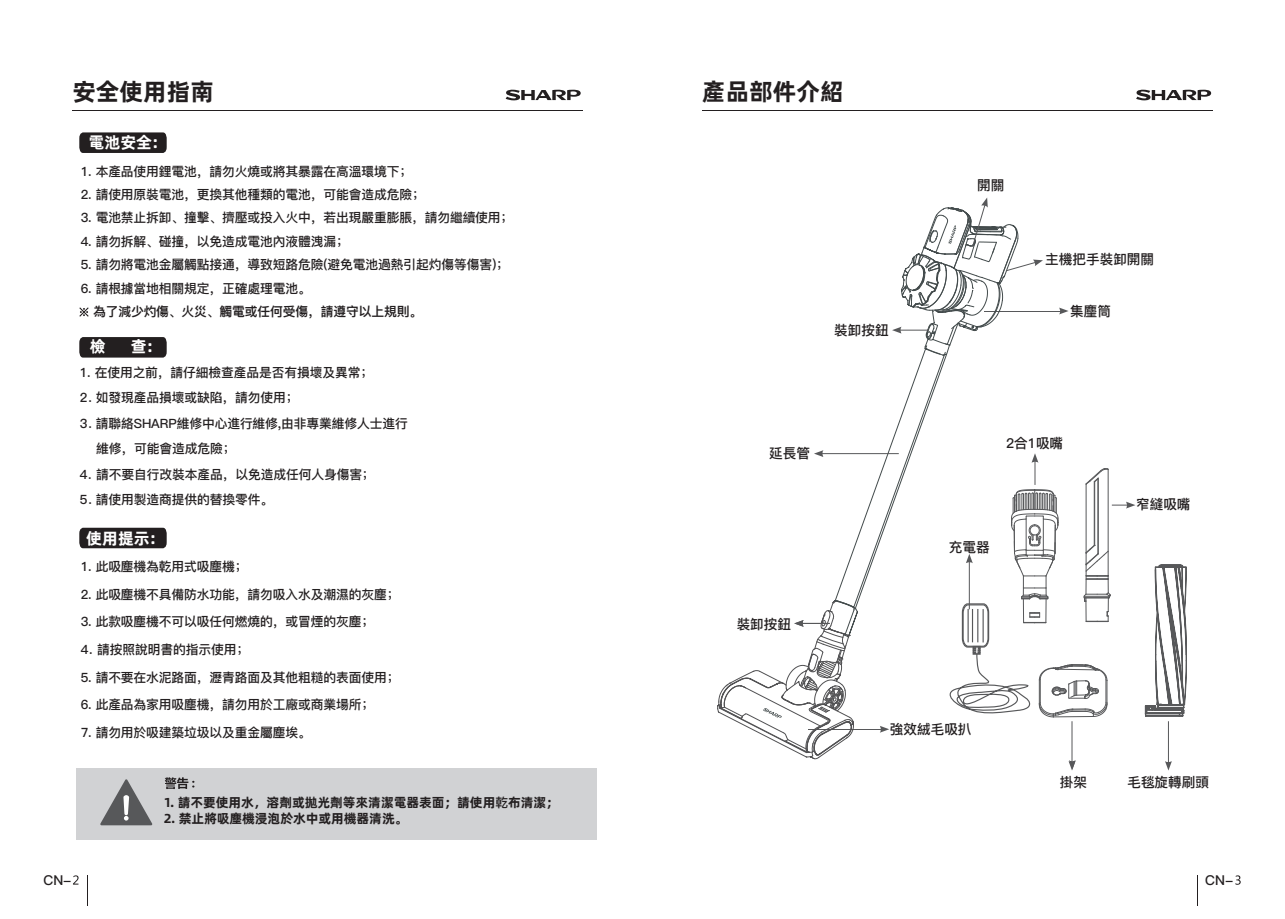
<style>
.page{position:relative;width:1285px;height:919px;background:#fff}
.page>*{position:absolute;margin:0;border:0;box-sizing:border-box;transform-origin:0 0}
.t1{font:24px "Alibaba Pu Hui Ti B";color:#231f20}
.t2{font:16.2px "Alibaba Pu Hui Ti B";color:#fff}
.t3{font:13.65px "Ping Fang SC Bold";color:#231f20}
.t4{font:13.05px "Alibaba Pu Hui Ti B";letter-spacing:-.01em;color:#231f20}
.t5{font:12.75px/25.5px "Ping Fang SC Bold";letter-spacing:-.01em;color:#231f20}
.t6{font:12.75px "Ping Fang SC Heavy";letter-spacing:-.01em;color:#231f20}
.s1{font-family:"Ping Fang SC Bold";font-size:12.75px}
</style>
<div class="page">
<svg style="left:79px;top:132px;width:88px;height:21px;background:#2b2728"></svg>
<svg style="left:79px;top:337px;width:88px;height:20px;background:#272324"></svg>
<svg style="left:79px;top:527px;width:88px;height:21px;background:#2e2a2b"></svg>
<div style="left:76px;top:768px;width:520px;height:71px;background:#d1d2d4"></div>
<svg style="left:165px;top:777px;width:29px;height:12px"></svg>
<svg style="left:100px;top:779px;width:52px;height:46px"></svg>
<hr style="left:87px;top:875px;width:1px;height:31px;background:#231f20">
<hr style="left:1197px;top:875px;width:1px;height:31px;background:#231f20">
<hr style="left:702px;top:111px;width:510px;height:1px;background:#231f20">
<hr style="left:72px;top:111px;width:511px;height:1px;background:#231f20">
<svg style="left:505px;top:90px;width:76px;height:10px"></svg>
<svg style="left:1136px;top:90px;width:75px;height:10px"></svg>
<svg style="left:79px;top:307px;width:10px;height:10px"></svg>
<hr style="left:1167px;top:721px;width:1px;height:42px;background:#57585a">
<svg style="left:1165px;top:761px;width:6px;height:9px"></svg>
<svg style="left:1144px;top:564px;width:42px;height:152px"></svg>
<svg style="left:73px;top:875px;width:6px;height:9px"></svg>
<svg style="left:1235px;top:875px;width:5px;height:9px"></svg>
<svg style="left:717px;top:197px;width:418px;height:573px"></svg>
<h1 class="t1" style="left:72px;top:73px;width:143px">安全使用指南</h1>
<h1 class="t1" style="left:702px;top:73px;width:143px">產品部件介紹</h1>
<p class="t2" style="left:88px;top:130px;width:72px">電池安全:</p>
<p class="t5" style="left:81px;top:159px;width:333px">1. 本產品使用鋰電池，請勿火燒或將其暴露在高溫環境下；</p>
<p class="t5" style="left:81px;top:182px;width:345px">2. 請使用原裝電池，更換其他種類的電池，可能會造成危險；</p>
<p class="t5" style="left:81px;top:205px;width:434px">3. 電池禁止拆卸、撞擊、擠壓或投入火中，若出現嚴重膨脹，請勿繼續使用；</p>
<p class="t5" style="left:81px;top:229px;width:270px">4. 請勿拆解、碰撞，以免造成電池內液體洩漏；</p>
<p class="t5" style="left:81px;top:252px;width:430px">5. 請勿將電池金屬觸點接通，導致短路危險(避免電池過熱引起灼傷等傷害)；</p>
<p class="t5" style="left:81px;top:276px;width:232px">6. 請根據當地相關規定，正確處理電池。</p>
<p class="t6" style="left:93px;top:304px;width:330px">為了減少灼傷、火災、觸電或任何受傷，請遵守以上規則。</p>
<p class="t2" style="left:90px;top:334px;width:17px">檢</p>
<p class="t2" style="left:131px;top:334px;width:24px">查:</p>
<p class="t5" style="left:80px;top:360px;width:295px">1. 在使用之前，請仔細檢查產品是否有損壞及異常；</p>
<p class="t5" style="left:80px;top:385px;width:220px">2. 如發現產品損壞或缺陷，請勿使用；</p>
<p class="t5" style="left:96px;top:411px;width:313px;text-indent:-17px">3. 請聯絡SHARP維修中心進行維修,由非專業維修人士進行維修，可能會造成危險；</p>
<p class="t5" style="left:80px;top:462px;width:296px">4. 請不要自行改裝本產品，以免造成任何人身傷害；</p>
<p class="t5" style="left:80px;top:487px;width:195px">5. 請使用製造商提供的替換零件。</p>
<p class="t2" style="left:86px;top:525px;width:72px">使用提示:</p>
<p class="t5" style="left:81px;top:554px;width:168px">1. 此吸塵機為乾用式吸塵機；</p>
<p class="t5" style="left:81px;top:581px;width:320px">2. 此吸塵機不具備防水功能，請勿吸入水及潮濕的灰塵；</p>
<p class="t5" style="left:81px;top:609px;width:295px">3. 此款吸塵機不可以吸任何燃燒的，或冒煙的灰塵；</p>
<p class="t5" style="left:81px;top:636px;width:170px">4. 請按照說明書的指示使用；</p>
<p class="t5" style="left:81px;top:664px;width:320px">5. 請不要在水泥路面，瀝青路面及其他粗糙的表面使用；</p>
<p class="t5" style="left:81px;top:692px;width:295px">6. 此產品為家用吸塵機，請勿用於工廠或商業場所；</p>
<p class="t5" style="left:81px;top:719px;width:232px">7. 請勿用於吸建築垃圾以及重金屬塵埃。</p>
<p class="t4" style="left:164px;top:792px;width:397px">1. 請不要使用水，溶劑或拋光劑等來清潔電器表面；請使用<span class="s1">乾</span>布清潔；</p>
<p class="t4" style="left:164px;top:807px;width:245px">2. 禁止將吸塵機浸泡於水中或用機器清洗。</p>
<p class="t3" style="left:834px;top:322px;width:56px">裝卸按鈕</p>
<p class="t3" style="left:977px;top:177px;width:29px">開關</p>
<p class="t3" style="left:1045px;top:251px;width:110px">主機把手裝卸開關</p>
<p class="t3" style="left:1069px;top:303px;width:42px">集麈筒</p>
<p class="t3" style="left:769px;top:445px;width:42px">延長管</p>
<p class="t3" style="left:736px;top:615px;width:56px">裝卸按鈕</p>
<p class="t3" style="left:1005px;top:435px;width:59px">2合1吸嘴</p>
<p class="t3" style="left:948px;top:538px;width:42px">充電器</p>
<p class="t3" style="left:1135px;top:496px;width:56px">窄縫吸嘴</p>
<p class="t3" style="left:889px;top:721px;width:83px">強效絨毛吸扒</p>
<p class="t3" style="left:1059px;top:774px;width:29px">掛架</p>
<p class="t3" style="left:1127px;top:774px;width:83px">毛毯旋轉刷頭</p>
<p class="t3" style="left:43px;top:871px;width:30px">CN-</p>
<p class="t3" style="left:1204px;top:871px;width:30px">CN-</p>
</div>
